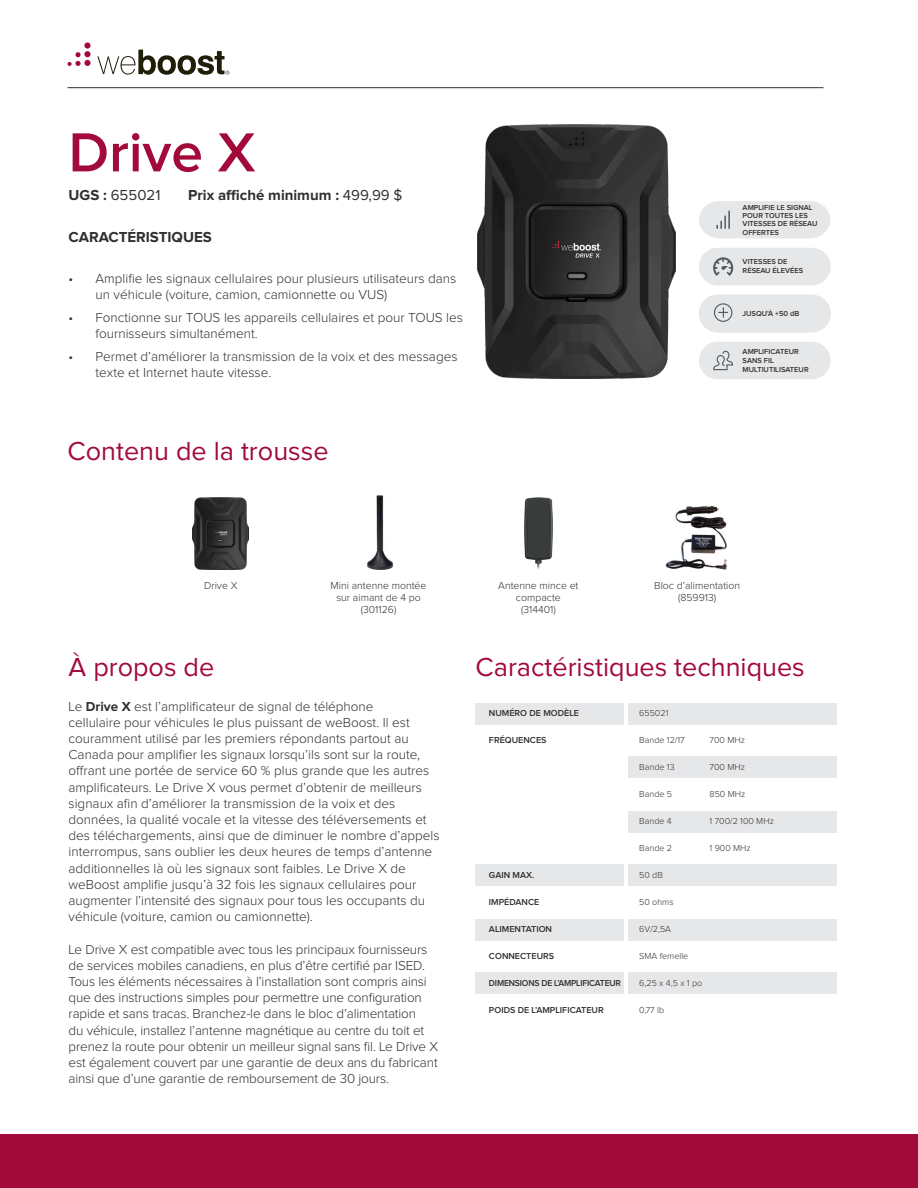
<style>
.page{position:relative;width:918px;height:1188px;background:#fff}
.page>*{position:absolute;margin:0;border:0;box-sizing:border-box;transform-origin:0 0}
.t1{font:600 57px "Proxima Nova";color:#a20a3a}
.t2{font:27px "Proxima Nova";color:#a20a3a}
.t3{font:700 15px "Proxima Nova";color:#312f30}
.t4{font:15px "Proxima Nova";color:#312f30}
.t5{font:300 13.5px/16.2px "Proxima Nova";color:#312f30}
.t6{font:300 10.5px/12px "Proxima Nova";color:#312f30;text-align:center}
.t7{font:300 9px "Proxima Nova";color:#312f30}
.t8{font:600 9px "Proxima Nova";color:#312f30}
.t9{font:600 9px "Proxima Nova";letter-spacing:-.02em;color:#312f30;scale:.96 1}
.t10{font:600 7.5px/9px "Proxima Nova";color:#312f30}
.s1{font-weight:700}
.s2{font-weight:400}
</style>
<div class="page">
<hr style="left:68px;top:87px;width:756px;height:1px;background:#312f30">
<div style="left:0;top:1134px;width:918px;height:54px;background:#a20a3a"></div>
<svg style="left:97px;top:50px;width:133px;height:25px"></svg>
<svg style="left:68px;top:52px;width:13px;height:14px"></svg>
<div style="left:84px;top:51px;width:7px;height:6px;background:#a20a3a;border-radius:50%"></div>
<svg style="left:84px;top:42px;width:7px;height:7px"></svg>
<div style="left:84px;top:60px;width:7px;height:6px;background:#a20a3a;border-radius:50%"></div>
<div style="left:475px;top:703px;width:149px;height:22px;background:#e6e7e9"></div>
<div style="left:475px;top:864px;width:149px;height:22px;background:#e6e7e9"></div>
<div style="left:475px;top:919px;width:149px;height:22px;background:#e6e7e9"></div>
<div style="left:475px;top:972px;width:149px;height:22px;background:#e6e7e9"></div>
<div style="left:628px;top:703px;width:209px;height:22px;background:#e6e7e9"></div>
<div style="left:628px;top:864px;width:209px;height:22px;background:#e6e7e9"></div>
<div style="left:628px;top:919px;width:209px;height:22px;background:#e6e7e9"></div>
<div style="left:628px;top:972px;width:209px;height:22px;background:#e6e7e9"></div>
<div style="left:628px;top:756px;width:209px;height:22px;background:#e6e7e9"></div>
<div style="left:628px;top:811px;width:209px;height:22px;background:#e6e7e9"></div>
<div style="left:699px;top:342px;width:132px;height:37px;background:#e6e7e9;border-radius:19px"></div>
<svg style="left:713px;top:350px;width:20px;height:21px"></svg>
<div style="left:699px;top:295px;width:132px;height:37px;background:#e6e7e9;border-radius:19px"></div>
<svg style="left:714px;top:303px;width:19px;height:19px"></svg>
<svg style="left:699px;top:201px;width:131px;height:37px;background:#e5e6e8"></svg>
<div style="left:699px;top:248px;width:132px;height:37px;background:#e6e7e9;border-radius:19px"></div>
<svg style="left:713px;top:257px;width:21px;height:19px"></svg>
<img style="left:478px;top:124px;width:198px;height:255px">
<img style="left:367px;top:495px;width:25px;height:75px">
<img style="left:524px;top:498px;width:28px;height:71px">
<img style="left:665px;top:505px;width:62px;height:65px">
<img style="left:193px;top:498px;width:56px;height:72px">
<p class="t1" style="left:69px;top:126px;width:188px">Drive X</p>
<p class="t4" style="left:69px;top:188px;width:93px"><span class="s1">UGS :</span> 655021</p>
<p class="t3" style="left:188px;top:188px;width:216px">Prix affiché minimum : <span class="s2">499,99 $</span></p>
<p class="t3" style="left:69px;top:230px;width:145px">CARACTÉRISTIQUES</p>
<p class="t5" style="left:96px;top:271px;width:362px;text-indent:-27px">• Amplifie les signaux cellulaires pour plusieurs utilisateurs dans un véhicule (voiture, camion, camionnette ou VUS)</p>
<p class="t5" style="left:96px;top:310px;width:369px;text-indent:-27px">• Fonctionne sur TOUS les appareils cellulaires et pour TOUS les fournisseurs simultanément.</p>
<p class="t5" style="left:96px;top:349px;width:363px;text-indent:-27px">• Permet d’améliorer la transmission de la voix et des messages texte et Internet haute vitesse.</p>
<h2 class="t2" style="left:68px;top:439px;width:263px">Contenu de la trousse</h2>
<p class="t10" style="left:743px;top:203px;width:72px">AMPLIFIE LE SIGNAL</p>
<p class="t10" style="left:743px;top:212px;width:76px;line-height:8.2px">POUR TOUTES LES<br>VITESSES DE RÉSEAU<br>OFFERTES</p>
<p class="t10" style="left:743px;top:258px;width:62px">VITESSES DE<br>RÉSEAU ÉLEVÉES</p>
<p class="t10" style="left:743px;top:309px;width:58px">JUSQU’À +50 dB</p>
<p class="t10" style="left:743px;top:347px;width:68px">AMPLIFICATEUR<br>SANS FIL<br>MULTIUTILISATEUR</p>
<p class="t6" style="left:204px;top:580px;width:35px">Drive X</p>
<p class="t6" style="left:331px;top:580px;width:97px">Mini antenne montée sur aimant de 4 po (301126)</p>
<p class="t6" style="left:498px;top:580px;width:82px">Antenne mince et compacte (314401)</p>
<p class="t6" style="left:654px;top:580px;width:87px">Bloc d’alimentation (859913)</p>
<p class="t2" style="left:69px;top:655px;width:147px">À propos de</p>
<p class="t2" style="left:475px;top:655px;width:331px">Caractéristiques techniques</p>
<p class="t5" style="left:69px;top:699px;width:373px">Le <span class="s1">Drive X</span> est l’amplificateur de signal de téléphone<br>cellulaire pour véhicules le plus puissant de weBoost. Il est couramment utilisé par les premiers répondants partout au Canada pour amplifier les signaux lorsqu’ils sont sur la route, offrant une portée de service 60 % plus grande que les autres amplificateurs. Le Drive X vous permet d’obtenir de meilleurs signaux afin d’améliorer la transmission de la voix et des données, la qualité vocale et la vitesse des téléversements et des téléchargements, ainsi que de diminuer le nombre d’appels interrompus, sans oublier les deux heures de temps d’antenne additionnelles là où les signaux sont faibles. Le Drive X de weBoost amplifie jusqu’à 32 fois les signaux cellulaires pour augmenter l’intensité des signaux pour tous les occupants du véhicule (voiture, camion ou camionnette).</p>
<p class="t5" style="left:69px;top:942px;width:371px">Le Drive X est compatible avec tous les principaux fournisseurs de services mobiles canadiens, en plus d’être certifié par ISED.<br>Tous les éléments nécessaires à l’installation sont compris ainsi que des instructions simples pour permettre une configuration rapide et sans tracas. Branchez-le dans le bloc d’alimentation<br>du véhicule, installez l’antenne magnétique au centre du toit et prenez la route pour obtenir un meilleur signal sans fil. Le Drive X est également couvert par une garantie de deux ans du fabricant ainsi que d’une garantie de remboursement de 30 jours.</p>
<p class="t8" style="left:489px;top:709px;width:92px">NUMÉRO DE MODÈLE</p>
<p class="t8" style="left:489px;top:736px;width:59px">FRÉQUENCES</p>
<p class="t7" style="left:639px;top:709px;width:31px">655021</p>
<p class="t7" style="left:639px;top:736px;width:47px">Bande 12/17</p>
<p class="t7" style="left:710px;top:736px;width:37px">700 MHz</p>
<p class="t7" style="left:639px;top:763px;width:37px">Bande 13</p>
<p class="t7" style="left:710px;top:763px;width:37px">700 MHz</p>
<p class="t7" style="left:639px;top:790px;width:34px">Bande 5</p>
<p class="t7" style="left:710px;top:790px;width:37px">850 MHz</p>
<p class="t7" style="left:639px;top:817px;width:34px">Bande 4</p>
<p class="t7" style="left:710px;top:817px;width:66px">1 700/2 100 MHz</p>
<p class="t7" style="left:639px;top:844px;width:34px">Bande 2</p>
<p class="t7" style="left:710px;top:844px;width:43px">1 900 MHz</p>
<p class="t7" style="left:639px;top:871px;width:25px">50 dB</p>
<p class="t7" style="left:639px;top:898px;width:36px">50 ohms</p>
<p class="t7" style="left:639px;top:925px;width:33px">6V/2,5A</p>
<p class="t7" style="left:639px;top:952px;width:51px">SMA femelle</p>
<p class="t7" style="left:639px;top:979px;width:65px">6,25 x 4,5 x 1 po</p>
<p class="t7" style="left:639px;top:1006px;width:26px">0,77 lb</p>
<p class="t8" style="left:489px;top:871px;width:47px">GAIN MAX.</p>
<p class="t8" style="left:489px;top:898px;width:52px">IMPÉDANCE</p>
<p class="t8" style="left:489px;top:925px;width:65px">ALIMENTATION</p>
<p class="t8" style="left:489px;top:952px;width:67px">CONNECTEURS</p>
<p class="t9" style="left:489px;top:979px;width:139px">DIMENSIONS DE L’AMPLIFICATEUR</p>
<p class="t8" style="left:489px;top:1006px;width:116px">POIDS DE L’AMPLIFICATEUR</p>
</div>
